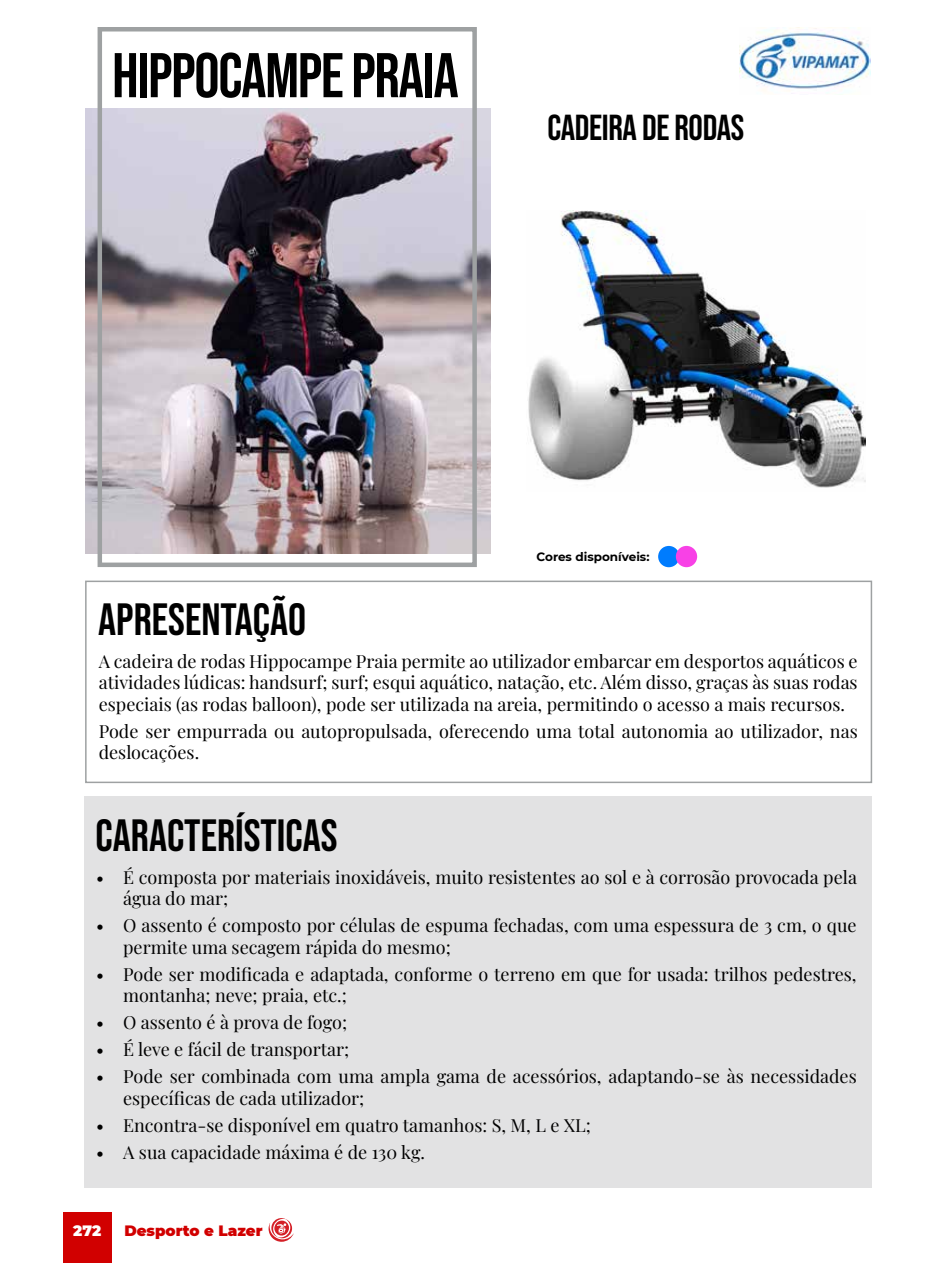
<style>
.page{position:relative;width:936px;height:1263px;background:#fff}
.page>*{position:absolute;margin:0;border:0;box-sizing:border-box;transform-origin:0 0}
.t1{font:63px "Bebas Neue";letter-spacing:-.02em;color:#000}
.t2{font:45px "Bebas Neue";color:#000}
.t3{font:36px "Bebas Neue";letter-spacing:-.01em;color:#000}
.t4{font:18px/21.6px "Playfair Display";color:#000}
.t5{font:900 15px "Montserrat";color:#d10000}
.t6{font:900 15px "Montserrat";color:#fff}
.t7{font:700 12px "Montserrat";color:#000}
</style>
<div class="page">
<div style="left:63px;top:1213px;width:49px;height:50px;background:#d10000"></div>
<svg style="left:268px;top:1218px;width:26px;height:24px"></svg>
<img style="left:85px;top:108px;width:405px;height:446px">
<div style="left:98px;top:27px;width:379px;height:540px;border:4px solid #9ea1a2"></div>
<img style="left:739px;top:27px;width:131px;height:67px">
<div style="left:84px;top:796px;width:788px;height:392px;background:#e2e2e3"></div>
<img style="left:528px;top:211px;width:337px;height:277px">
<div style="left:85px;top:581px;width:787px;height:202px;border:2px solid #9ea1a2"></div>
<img style="left:658px;top:546px;width:21px;height:21px;border-radius:11px">
<img style="left:675px;top:546px;width:22px;height:21px;border-radius:11px">
<h1 class="t1" style="left:112px;top:40px;width:348px">HIPPOCAMPE PRAIA</h1>
<h3 class="t3" style="left:547px;top:108px;width:198px">CADEIRA DE RODAS</h3>
<p class="t7" style="left:536px;top:548px;width:114px">Cores disponíveis:</p>
<h2 class="t2" style="left:98px;top:593px;width:209px">APRESENTAÇÃO</h2>
<p class="t4" style="left:99px;top:648px;width:760px;text-align:justify">A cadeira de rodas Hippocampe Praia permite ao utilizador embarcar em desportos aquáticos e atividades lúdicas: handsurf; surf; esqui aquático, natação, etc. Além disso, graças às suas rodas especiais (as rodas balloon), pode ser utilizada na areia, permitindo o acesso a mais recursos.</p>
<p class="t4" style="left:99px;top:719px;width:760px">Pode ser empurrada ou autopropulsada, oferecendo uma total autonomia ao utilizador, nas deslocações.</p>
<h2 class="t2" style="left:96px;top:809px;width:243px">CARACTERÍSTICAS</h2>
<p class="t4" style="left:123px;top:864px;width:735px;text-indent:-27px">• É composta por materiais inoxidáveis, muito resistentes ao sol e à corrosão provocada pela água do mar;</p>
<p class="t4" style="left:123px;top:913px;width:735px;text-indent:-27px">• O assento é composto por células de espuma fechadas, com uma espessura de 3 cm, o que permite uma secagem rápida do mesmo;</p>
<p class="t4" style="left:123px;top:962px;width:735px;text-indent:-27px">• Pode ser modificada e adaptada, conforme o terreno em que for usada: trilhos pedestres, montanha; neve; praia, etc.;</p>
<p class="t4" style="left:96px;top:1010px;width:252px">• O assento é à prova de fogo;</p>
<p class="t4" style="left:96px;top:1037px;width:255px">• É leve e fácil de transportar;</p>
<p class="t4" style="left:123px;top:1064px;width:735px;text-indent:-27px">• Pode ser combinada com uma ampla gama de acessórios, adaptando-se às necessidades específicas de cada utilizador;</p>
<p class="t4" style="left:96px;top:1113px;width:496px">• Encontra-se disponível em quatro tamanhos: S, M, L e XL;</p>
<p class="t4" style="left:96px;top:1140px;width:330px">• A sua capacidade máxima é de 130 kg.</p>
<p class="t6" style="left:73px;top:1219px;width:29px">272</p>
<p class="t5" style="left:124px;top:1219px;width:140px">Desporto e Lazer</p>
</div>
